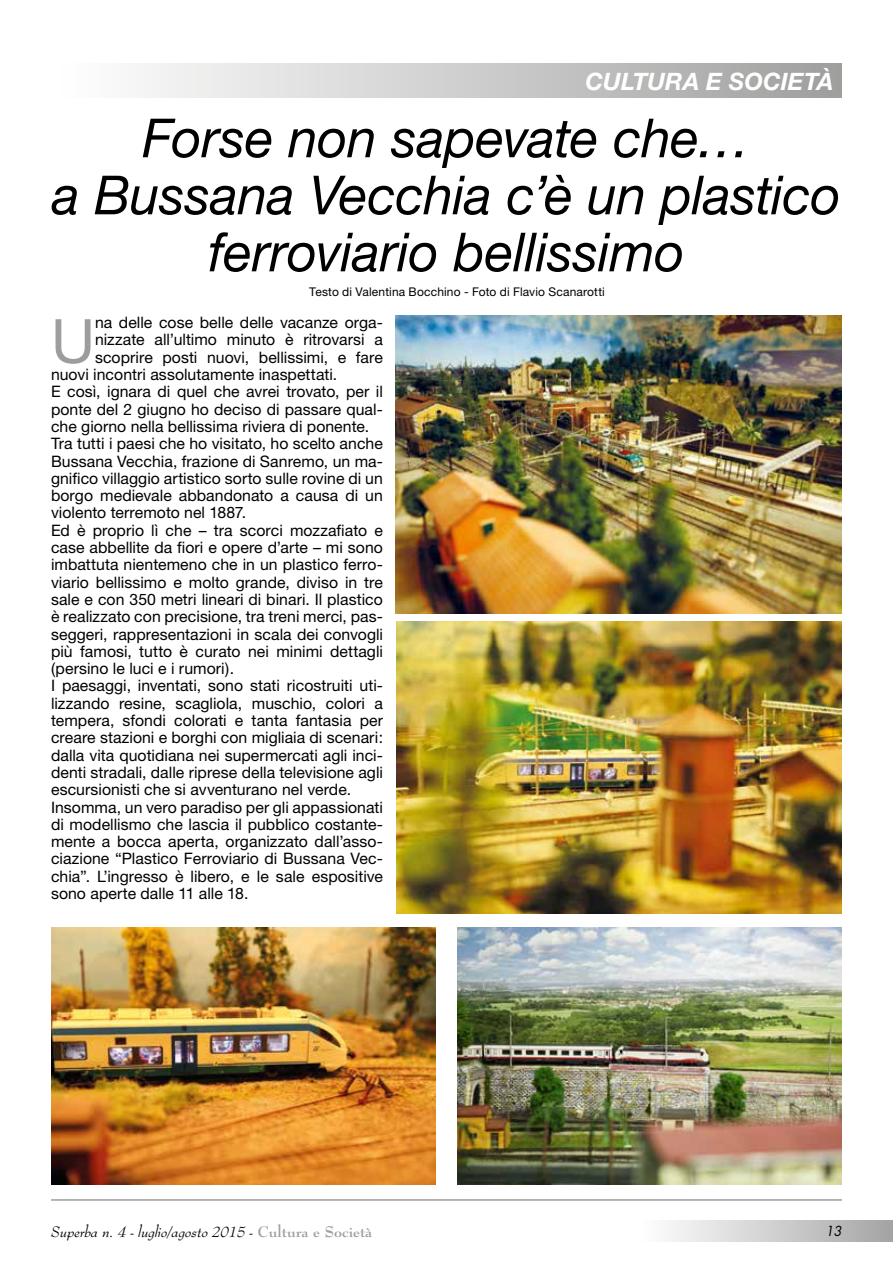
<style>
.page{position:relative;width:893px;height:1263px;background:#fff}
.page>*{position:absolute;margin:0;border:0;box-sizing:border-box;transform-origin:0 0}
.t1{font:60.9px "Helvetica Neue";color:#9d9d9c}
.t2{font:italic 54px/57px "Helvetica Neue";letter-spacing:-.005em;color:#000;text-align:center}
.t3{font:italic 700 24px "Helvetica Neue";color:#fff}
.t4{font:15.75px "Helvetica Neue";color:#000}
.t5{font:italic 15px "Bernhard Modern BT";color:#000}
.t6{font:italic 13.5px "Futura";color:#000}
.t7{font:12px "Helvetica Neue";letter-spacing:.01em;color:#000}
.s1{font-weight:700;font-style:normal;color:#9d9d9c}
</style>
<div class="page">
<div style="left:638px;top:1220px;width:255px;height:22px;background:linear-gradient(to right,#fff,#a5a5a4)"></div>
<hr style="left:51px;top:1199px;width:791px;height:2px;background:#9d9d9c">
<div style="left:51px;top:64px;width:791px;height:34px;background:linear-gradient(to right,#fff,#9f9f9f)"></div>
<img style="left:457px;top:928px;width:385px;height:256px">
<img style="left:396px;top:621px;width:445px;height:292px">
<img style="left:396px;top:316px;width:446px;height:297px">
<img style="left:51px;top:928px;width:385px;height:256px">
<h3 class="t3" style="left:586px;top:67px;width:249px">CULTURA E SOCIETÀ</h3>
<h2 class="t2" style="left:52px;top:109px;width:790px">Forse non sapevate che…<br>a Bussana Vecchia c’è un plastico ferroviario bellissimo</h2>
<p class="t7" style="left:309px;top:284px;width:297px">Testo di Valentina Bocchino - Foto di Flavio Scanarotti</p>
<h1 class="t1" style="left:51px;top:305px;width:46px">U</h1>
<p class="t4" style="left:95px;top:313px;width:289px">na delle cose belle delle vacanze orga-</p>
<p class="t4" style="left:95px;top:330px;width:289px">nizzate all’ultimo minuto è ritrovarsi a</p>
<p class="t4" style="left:95px;top:348px;width:289px">scoprire posti nuovi, bellissimi, e fare</p>
<p class="t4" style="left:51px;top:365px;width:288px">nuovi incontri assolutamente inaspettati.</p>
<p class="t4" style="left:51px;top:382px;width:333px">E così, ignara di quel che avrei trovato, per il</p>
<p class="t4" style="left:51px;top:400px;width:333px">ponte del 2 giugno ho deciso di passare qual-</p>
<p class="t4" style="left:51px;top:417px;width:320px">che giorno nella bellissima riviera di ponente.</p>
<p class="t4" style="left:51px;top:434px;width:333px">Tra tutti i paesi che ho visitato, ho scelto anche</p>
<p class="t4" style="left:51px;top:452px;width:333px">Bussana Vecchia, frazione di Sanremo, un ma-</p>
<p class="t4" style="left:51px;top:469px;width:333px">gnifico villaggio artistico sorto sulle rovine di un</p>
<p class="t4" style="left:51px;top:486px;width:333px">borgo medievale abbandonato a causa di un</p>
<p class="t4" style="left:51px;top:503px;width:197px">violento terremoto nel 1887.</p>
<p class="t4" style="left:51px;top:521px;width:333px">Ed è proprio lì che – tra scorci mozzafiato e</p>
<p class="t4" style="left:51px;top:538px;width:333px">case abbellite da fiori e opere d’arte – mi sono</p>
<p class="t4" style="left:51px;top:555px;width:333px">imbattuta nientemeno che in un plastico ferro-</p>
<p class="t4" style="left:51px;top:573px;width:333px">viario bellissimo e molto grande, diviso in tre</p>
<p class="t4" style="left:51px;top:590px;width:333px">sale e con 350 metri lineari di binari. Il plastico</p>
<p class="t4" style="left:51px;top:607px;width:333px">è realizzato con precisione, tra treni merci, pas-</p>
<p class="t4" style="left:51px;top:624px;width:333px">seggeri, rappresentazioni in scala dei convogli</p>
<p class="t4" style="left:51px;top:642px;width:333px">più famosi, tutto è curato nei minimi dettagli</p>
<p class="t4" style="left:51px;top:659px;width:185px">(persino le luci e i rumori).</p>
<p class="t4" style="left:51px;top:676px;width:333px">I paesaggi, inventati, sono stati ricostruiti uti-</p>
<p class="t4" style="left:51px;top:694px;width:334px">lizzando resine, scagliola, muschio, colori a</p>
<p class="t4" style="left:51px;top:711px;width:334px">tempera, sfondi colorati e tanta fantasia per</p>
<p class="t4" style="left:51px;top:728px;width:334px">creare stazioni e borghi con migliaia di scenari:</p>
<p class="t4" style="left:51px;top:746px;width:333px">dalla vita quotidiana nei supermercati agli inci-</p>
<p class="t4" style="left:51px;top:763px;width:333px">denti stradali, dalle riprese della televisione agli</p>
<p class="t4" style="left:51px;top:780px;width:302px">escursionisti che si avventurano nel verde.</p>
<p class="t4" style="left:51px;top:797px;width:334px">Insomma, un vero paradiso per gli appassionati</p>
<p class="t4" style="left:51px;top:815px;width:333px">di modellismo che lascia il pubblico costante-</p>
<p class="t4" style="left:51px;top:832px;width:333px">mente a bocca aperta, organizzato dall’asso-</p>
<p class="t4" style="left:51px;top:849px;width:333px">ciazione “Plastico Ferroviario di Bussana Vec-</p>
<p class="t4" style="left:51px;top:867px;width:333px">chia”. L’ingresso è libero, e le sale espositive</p>
<p class="t4" style="left:51px;top:884px;width:199px">sono aperte dalle 11 alle 18.</p>
<p class="t5" style="left:51px;top:1222px;width:323px">Superba n. 4 - luglio/agosto 2015 - <span class="s1">Cultura e Società</span></p>
<p class="t6" style="left:825px;top:1222px;width:18px">13</p>
</div>
